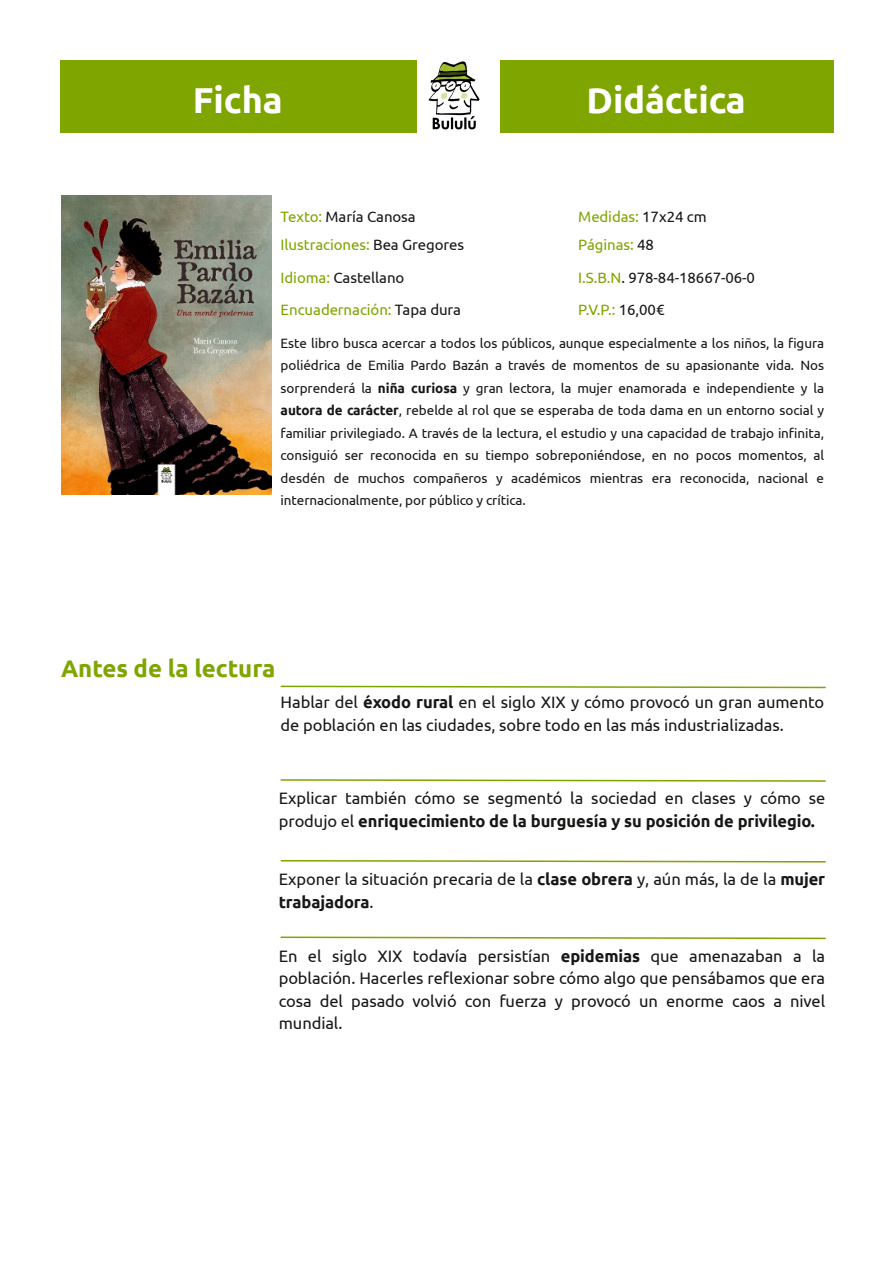
<style>
.page{position:relative;width:893px;height:1263px;background:#fff}
.page>*{position:absolute;margin:0;border:0;box-sizing:border-box;transform-origin:0 0}
.t1{font:700 36px "Ubuntu";letter-spacing:-.005em;color:#fff}
.t2{font:700 24px "Ubuntu";letter-spacing:-.005em;color:#7fa500}
.t3{font:16.5px/22.5px "Ubuntu";letter-spacing:-.005em;color:#181715}
.t4{font:15px "Ubuntu";letter-spacing:-.005em;color:#7fa500}
.t5{font:15px "Ubuntu";letter-spacing:-.005em;color:#181715}
.t6{font:13.5px/22.5px "Ubuntu";letter-spacing:-.01em;color:#181715;text-align:justify}
.s1{color:#7fa500}
.s2{color:#181715}
.s3{font-weight:700}
</style>
<div class="page">
<img style="left:428px;top:61px;width:52px;height:69px">
<img style="left:61px;top:196px;width:210px;height:299px">
<div style="left:61px;top:61px;width:356px;height:72px;background:#7fa500"></div>
<div style="left:500px;top:61px;width:334px;height:72px;background:#7fa500"></div>
<svg style="left:280px;top:685px;width:546px;height:4px"></svg>
<svg style="left:280px;top:860px;width:546px;height:3px"></svg>
<svg style="left:280px;top:779px;width:546px;height:3px"></svg>
<svg style="left:280px;top:936px;width:546px;height:4px"></svg>
<h1 class="t1" style="left:193px;top:80px;width:91px">Ficha</h1>
<h1 class="t1" style="left:587px;top:80px;width:161px">Didáctica</h1>
<p class="t5" style="left:281px;top:208px;width:137px"><span class="s1">Texto:</span> María Canosa</p>
<p class="t4" style="left:578px;top:208px;width:130px">Medidas: <span class="s2">17x24 cm</span></p>
<p class="t4" style="left:281px;top:236px;width:185px">Ilustraciones: <span class="s2">Bea Gregores</span></p>
<p class="t4" style="left:578px;top:236px;width:77px">Páginas: <span class="s2">48</span></p>
<p class="t5" style="left:281px;top:269px;width:125px"><span class="s1">Idioma:</span> Castellano</p>
<p class="t5" style="left:578px;top:269px;width:178px"><span class="s1">I.S.B.N</span>. 978-84-18667-06-0</p>
<p class="t4" style="left:281px;top:301px;width:182px">Encuadernación: <span class="s2">Tapa dura</span></p>
<p class="t4" style="left:578px;top:301px;width:88px">P.V.P.: <span class="s2">16,00€</span></p>
<p class="t6" style="left:281px;top:332px;width:545px">Este libro busca acercar a todos los públicos, aunque especialmente a los niños, la figura poliédrica de Emilia Pardo Bazán a través de momentos de su apasionante vida. Nos sorprenderá la <span class="s3">niña curiosa</span> y gran lectora, la mujer enamorada e independiente y la <span class="s3">autora de carácter</span>, rebelde al rol que se esperaba de toda dama en un entorno social y familiar privilegiado. A través de la lectura, el estudio y una capacidad de trabajo infinita, consiguió ser reconocida en su tiempo sobreponiéndose, en no pocos momentos, al desdén de muchos compañeros y académicos mientras era reconocida, nacional e internacionalmente, por público y crítica.</p>
<h2 class="t2" style="left:61px;top:654px;width:216px">Antes de la lectura</h2>
<p class="t3" style="left:281px;top:691px;width:545px">Hablar del <span class="s3">éxodo rural</span> en el siglo XIX y cómo provocó un gran aumento de población en las ciudades, sobre todo en las más industrializadas.</p>
<p class="t3" style="left:279px;top:787px;width:548px">Explicar también cómo se segmentó la sociedad en clases y cómo se produjo el <span class="s3">enriquecimiento de la burguesía y su posición de privilegio.</span></p>
<p class="t3" style="left:279px;top:868px;width:548px">Exponer la situación precaria de la <span class="s3">clase obrera</span> y, aún más, la de la <span class="s3">mujer trabajadora</span>.</p>
<p class="t3" style="left:279px;top:944px;width:548px;text-align:justify">En el siglo XIX todavía persistían <span class="s3">epidemias</span> que amenazaban a la población. Hacerles reflexionar sobre cómo algo que pensábamos que era cosa del pasado volvió con fuerza y provocó un enorme caos a nivel mundial.</p>
</div>
